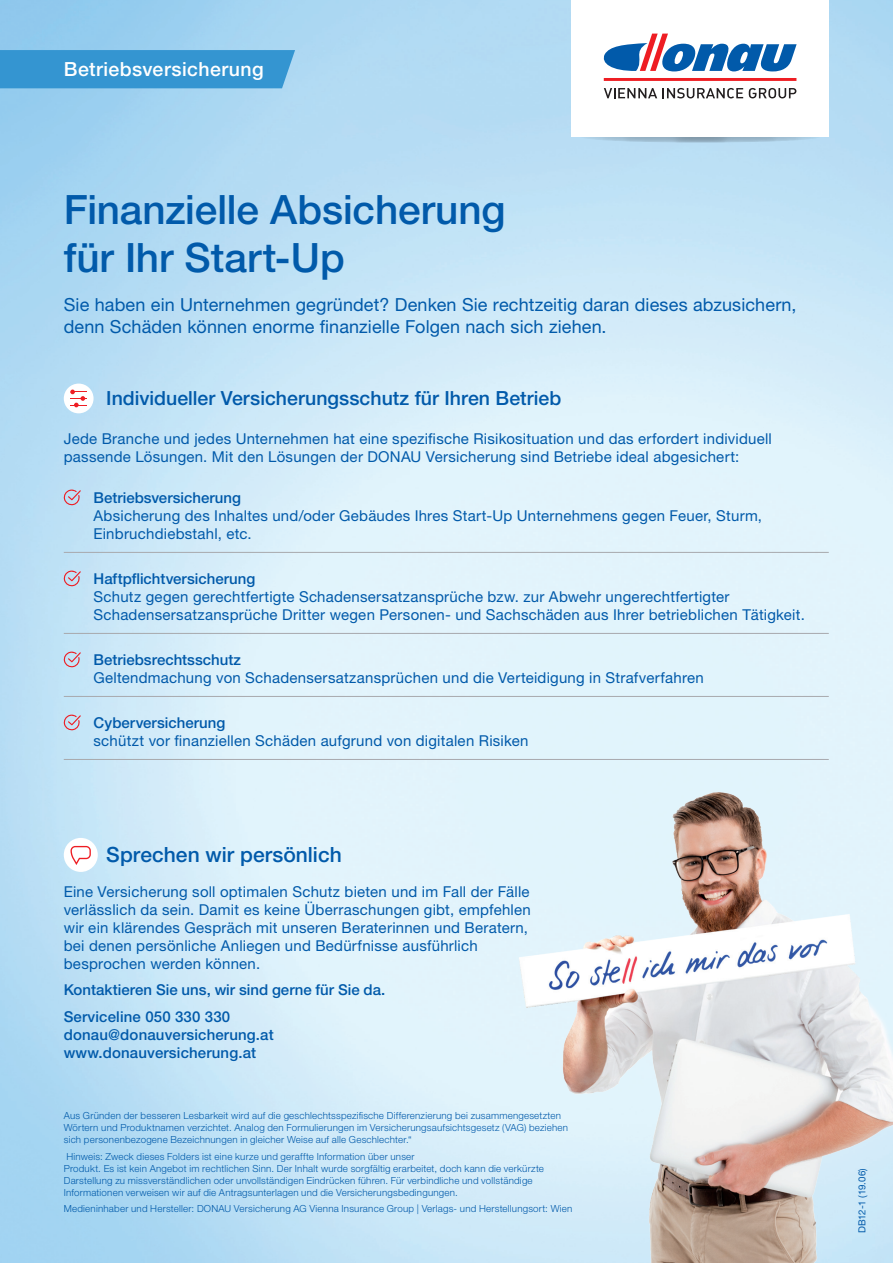
<style>
.page{position:relative;width:893px;height:1263px;background:#fff}
.page>*{position:absolute;margin:0;border:0;box-sizing:border-box;transform-origin:0 0}
.t1{font:500 40.5px/48px "Helvetica Neue LT Pro";letter-spacing:-.005em;color:#015aaa}
.t2{font:500 21px "Helvetica Neue LT Pro";color:#015aaa}
.t3{font:500 19.5px "Helvetica Neue LT Pro";color:#015aaa}
.t4{font:500 19.5px "Helvetica Neue LT Pro";letter-spacing:.02em;color:#fff}
.t5{font:18px/21.6px "Helvetica Neue LT Pro";letter-spacing:.005em;color:#015aaa}
.t6{font:15px/18px "Helvetica Neue LT Pro";letter-spacing:.015em;color:#015aaa}
.t7{font:500 15px/26.5px "Helvetica Neue LT Pro";letter-spacing:.005em;color:#015aaa}
.t8{font:300 9.75px/12px "Helvetica Neue LT Pro";letter-spacing:.02em;color:#015aaa}
.t9{font:9.75px "Helvetica Neue LT Pro";letter-spacing:-.015em;color:#015aaa}
</style>
<div class="page">
<img style="left:493px;top:777px;width:400px;height:486px">
<svg style="left:580px;top:132px;width:241px;height:11px"></svg>
<div style="left:572px;top:0;width:257px;height:137px;background:#fff"></div>
<svg style="left:604px;top:34px;width:193px;height:37px"></svg>
<hr style="left:604px;top:78px;width:192px;height:3px;background:#ee1d23">
<svg style="left:604px;top:88px;width:139px;height:10px"></svg>
<svg style="left:749px;top:88px;width:47px;height:10px"></svg>
<svg style="left:70px;top:846px;width:21px;height:19px"></svg>
<div style="left:0;top:50px;width:295px;height:38px;background:#3495d1"></div>
<hr style="left:64px;top:552px;width:765px;height:1px;background:#a8a9ad">
<hr style="left:64px;top:633px;width:765px;height:1px;background:#a8a9ad">
<hr style="left:64px;top:696px;width:765px;height:1px;background:#a8a9ad">
<hr style="left:64px;top:759px;width:765px;height:1px;background:#a8a9ad">
<svg style="left:70px;top:390px;width:17px;height:17px"></svg>
<svg style="left:64px;top:489px;width:17px;height:16px"></svg>
<svg style="left:64px;top:571px;width:17px;height:15px"></svg>
<svg style="left:64px;top:652px;width:17px;height:15px"></svg>
<svg style="left:64px;top:715px;width:17px;height:15px"></svg>
<h3 class="t4" style="left:64px;top:58px;width:201px">Betriebsversicherung</h3>
<h1 class="t1" style="left:64px;top:185px;width:443px">Finanzielle Absicherung für Ihr Start-Up</h1>
<p class="t5" style="left:64px;top:293px;width:734px">Sie haben ein Unternehmen gegründet? Denken Sie rechtzeitig daran dieses abzusichern, denn Schäden können enorme finanzielle Folgen nach sich ziehen.</p>
<h3 class="t3" style="left:106px;top:387px;width:456px">Individueller Versicherungsschutz für Ihren Betrieb</h3>
<p class="t6" style="left:64px;top:430px;width:710px">Jede Branche und jedes Unternehmen hat eine spezifische Risikosituation und das erfordert individuell passende Lösungen. Mit den Lösungen der DONAU Versicherung sind Betriebe ideal abgesichert:</p>
<p class="t7" style="left:94px;top:484px;width:149px">Betriebsversicherung</p>
<p class="t6" style="left:94px;top:507px;width:670px">Absicherung des Inhaltes und/oder Gebäudes Ihres Start-Up Unternehmens gegen Feuer, Sturm,<br>Einbruchdiebstahl, etc.</p>
<p class="t7" style="left:94px;top:565px;width:163px">Haftpflichtversicherung</p>
<p class="t6" style="left:94px;top:588px;width:713px">Schutz gegen gerechtfertigte Schadensersatzansprüche bzw. zur Abwehr ungerechtfertigter<br>Schadensersatzansprüche Dritter wegen Personen- und Sachschäden aus Ihrer betrieblichen Tätigkeit.</p>
<p class="t7" style="left:94px;top:646px;width:149px">Betriebsrechtsschutz</p>
<p class="t6" style="left:94px;top:669px;width:612px">Geltendmachung von Schadensersatzansprüchen und die Verteidigung in Strafverfahren</p>
<p class="t7" style="left:94px;top:709px;width:133px">Cyberversicherung</p>
<p class="t6" style="left:94px;top:732px;width:436px">schützt vor finanziellen Schäden aufgrund von digitalen Risiken</p>
<h2 class="t2" style="left:106px;top:842px;width:237px">Sprechen wir persönlich</h2>
<p class="t6" style="left:64px;top:882px;width:468px">Eine Versicherung soll optimalen Schutz bieten und im Fall der Fälle verlässlich da sein. Damit es keine Überraschungen gibt, empfehlen wir ein klärendes Gespräch mit unseren Beraterinnen und Beratern, bei denen persönliche Anliegen und Bedürfnisse ausführlich besprochen werden können.</p>
<p class="t7" style="left:64px;top:976px;width:323px">Kontaktieren Sie uns, wir sind gerne für Sie da.<br>Serviceline 050 330 330</p>
<p class="t7" style="left:64px;top:1025px;width:211px;line-height:18px">donau@donauversicherung.at www.donauversicherung.at</p>
<p class="t8" style="left:64px;top:1110px;width:506px">Aus Gründen der besseren Lesbarkeit wird auf die geschlechtsspezifische Differenzierung bei zusammengesetzten<br>Wörtern und Produktnamen verzichtet. Analog den Formulierungen im Versicherungsaufsichtsgesetz (VAG) beziehen sich personenbezogene Bezeichnungen in gleicher Weise auf alle Geschlechter.“</p>
<p class="t8" style="left:64px;top:1150px;width:482px">Hinweis: Zweck dieses Folders ist eine kurze und geraffte Information über unser<br>Produkt. Es ist kein Angebot im rechtlichen Sinn. Der Inhalt wurde sorgfältig erarbeitet, doch kann die verkürzte Darstellung zu missverständlichen oder unvollständigen Eindrücken führen. Für verbindliche und vollständige Informationen verweisen wir auf die Antragsunterlagen und die Versicherungsbedingungen.</p>
<p class="t8" style="left:64px;top:1202px;width:510px">Medieninhaber und Hersteller: DONAU Versicherung AG Vienna Insurance Group | Verlags- und Herstellungsort: Wien</p>
<p class="t9" style="left:856px;top:1233px;width:66px;rotate:-90deg">DB12-1 (19.06)</p>
</div>
